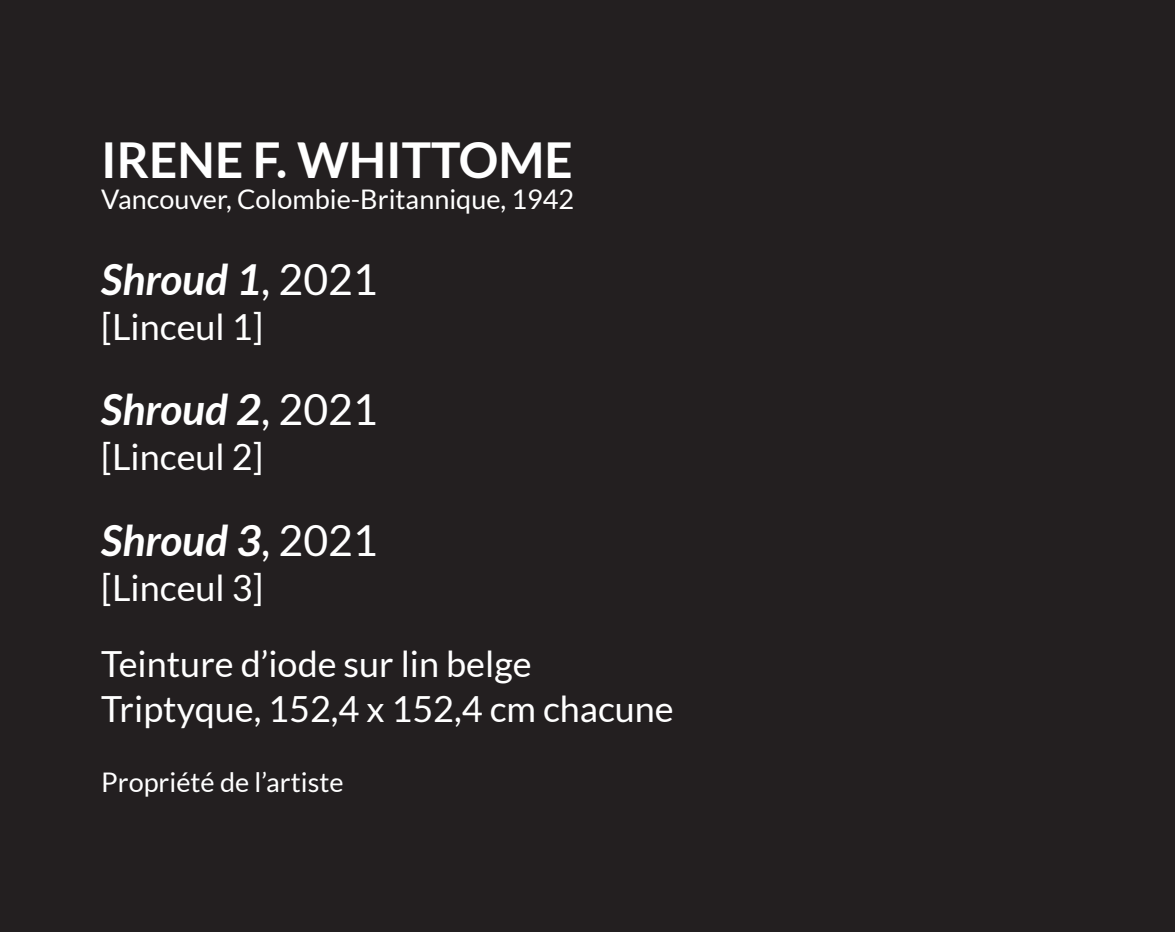
<style>
.page{position:relative;width:1175px;height:932px;background:#fff}
.page>*{position:absolute;margin:0;border:0;box-sizing:border-box;transform-origin:0 0}
.t1{font:700 49.5px "Lato";color:#fff}
.t2{font:italic 700 42.75px "Lato";color:#fff}
.t3{font:36px/76.5px "Lato";color:#fff}
.t4{font:27px "Lato";color:#fff}
.s1{font-weight:400;font-style:normal}
</style>
<div class="page">
<div style="left:0;top:0;width:1174px;height:932px;background:#231f20"></div>
<h1 class="t1" style="left:101px;top:132px;width:473px">IRENE F. WHITTOME</h1>
<p class="t4" style="left:101px;top:188px;width:474px">Vancouver, Colombie-Britannique, 1942</p>
<p class="t2" style="left:101px;top:255px;width:278px">Shroud 1<span class="s1">, 2021</span></p>
<p class="t3" style="left:101px;top:291px;width:164px">[Linceul 1]</p>
<p class="t2" style="left:101px;top:385px;width:278px">Shroud 2<span class="s1">, 2021</span></p>
<p class="t3" style="left:101px;top:421px;width:164px">[Linceul 2]</p>
<p class="t2" style="left:101px;top:516px;width:278px">Shroud 3<span class="s1">, 2021</span></p>
<p class="t3" style="left:101px;top:552px;width:432px">[Linceul 3]<br>Teinture d’iode sur lin belge</p>
<p class="t3" style="left:101px;top:673px;width:574px">Triptyque, 152,4 x 152,4 cm chacune</p>
<p class="t4" style="left:101px;top:771px;width:244px">Propriété de l’artiste</p>
</div>
